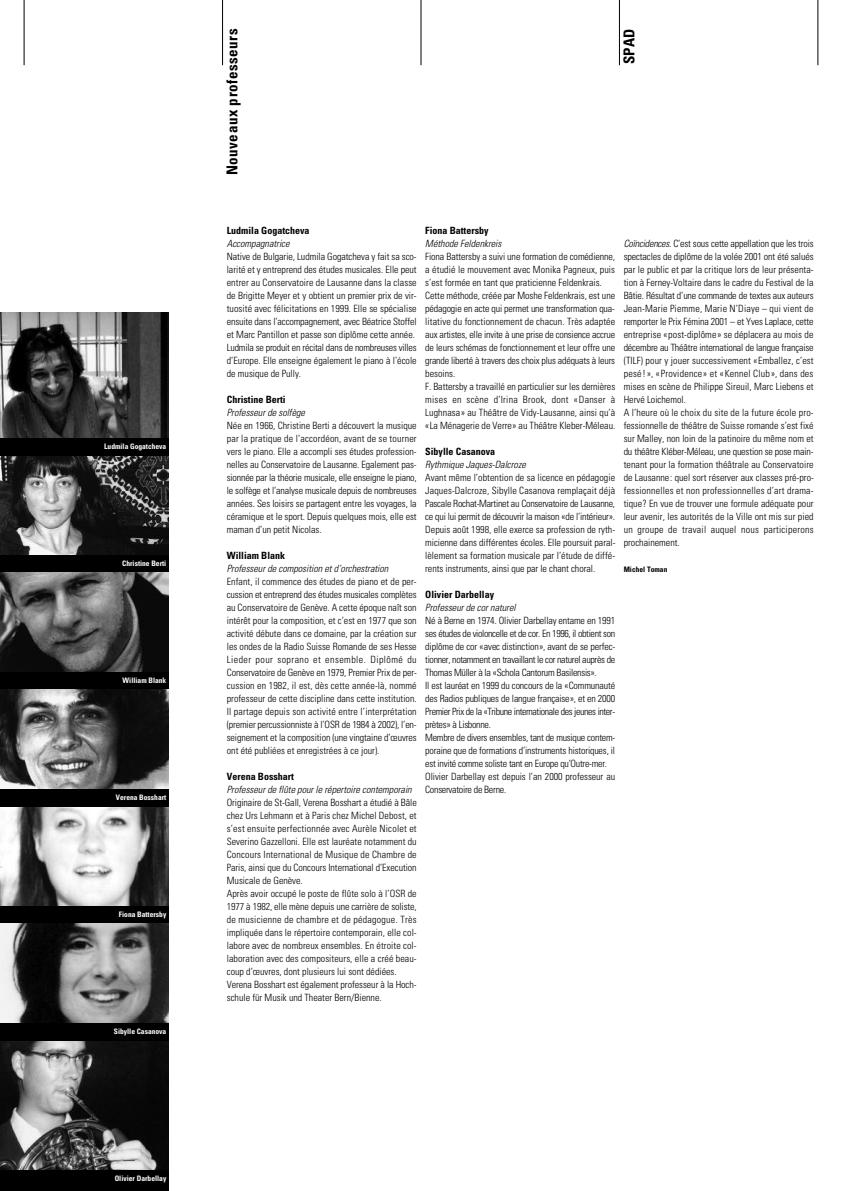
<style>
.page{position:relative;width:842px;height:1191px;background:#fff}
.page>*{position:absolute;margin:0;border:0;box-sizing:border-box;transform-origin:0 0}
.t1{font:700 condensed 15px "Univers LT";letter-spacing:.035em;color:#000}
.t2{font:300 condensed 10px/13px "Univers LT";color:#000}
.t3{font:300 condensed 10px/13px "Univers LT";letter-spacing:-.025em;color:#000}
.t4{font:italic 300 condensed 10px "Univers LT";color:#000}
.t5{font:700 condensed 10px "Univers LT";color:#000}
.t6{font:700 condensed 7.5px "Univers LT";color:#fff}
.t7{font:700 condensed 7.5px "Univers LT";color:#000}
.s1{font-style:italic}
</style>
<div class="page">
<hr style="left:24px;top:0;width:1px;height:65px;background:#000">
<hr style="left:222px;top:0;width:1px;height:65px;background:#000">
<hr style="left:619px;top:0;width:1px;height:65px;background:#000">
<hr style="left:421px;top:0;width:1px;height:65px;background:#000">
<hr style="left:818px;top:0;width:1px;height:65px;background:#000">
<img style="left:0;top:455px;width:169px;height:715px">
<div style="left:0;top:555px;width:169px;height:17px;background:#000"></div>
<svg style="left:0;top:806px;width:169px;height:100px"></svg>
<div style="left:0;top:906px;width:169px;height:17px;background:#000"></div>
<svg style="left:0;top:572px;width:169px;height:100px"></svg>
<div style="left:0;top:672px;width:169px;height:17px;background:#000"></div>
<svg style="left:0;top:689px;width:169px;height:100px"></svg>
<div style="left:0;top:789px;width:169px;height:17px;background:#000"></div>
<svg style="left:0;top:923px;width:169px;height:99px"></svg>
<img style="left:0;top:312px;width:169px;height:126px">
<div style="left:0;top:438px;width:169px;height:17px;background:#000"></div>
<div style="left:0;top:1022px;width:169px;height:18px;background:#000"></div>
<div style="left:0;top:1170px;width:169px;height:21px;background:#000"></div>
<p class="t6" style="left:104px;top:443px;width:64px">Ludmila Gogatcheva</p>
<p class="t6" style="left:122px;top:560px;width:46px">Christine Berti</p>
<p class="t6" style="left:123px;top:677px;width:45px">William Blank</p>
<p class="t6" style="left:116px;top:794px;width:52px">Verena Bosshart</p>
<p class="t6" style="left:119px;top:911px;width:49px">Fiona Battersby</p>
<p class="t6" style="left:114px;top:1028px;width:54px">Sibylle Casanova</p>
<p class="t6" style="left:115px;top:1175px;width:53px">Olivier Darbellay</p>
<h1 class="t1" style="left:227px;top:175px;width:148px;rotate:-90deg">Nouveaux professeurs</h1>
<h1 class="t1" style="left:624px;top:64px;width:37px;rotate:-90deg">SPAD</h1>
<p class="t5" style="left:227px;top:227px;width:84px">Ludmila Gogatcheva</p>
<p class="t4" style="left:227px;top:240px;width:64px">Accompagnatrice</p>
<p class="t2" style="left:227px;top:251px;width:191px">Native de Bulgarie, Ludmila Gogatcheva y fait sa sco&shy;larité et y entreprend des études musicales. Elle peut entrer au Conservatoire de Lausanne dans la classe de Brigitte Meyer et y obtient un premier prix de vir&shy;tuosité avec félicitations en 1999. Elle se spécialise ensuite dans l’accompagnement, avec Béatrice Stoffel et Marc Pantillon et passe son diplôme cette année.<br>Ludmila se produit en récital dans de nombreuses villes d’Europe. Elle enseigne également le piano à l’école de musique de Pully.</p>
<p class="t5" style="left:227px;top:396px;width:60px">Christine Berti</p>
<p class="t4" style="left:227px;top:409px;width:80px">Professeur de solfège</p>
<p class="t2" style="left:227px;top:420px;width:191px;text-align:justify">Née en 1966, Christine Berti a découvert la musique par la pratique de l’accordéon, avant de se tourner vers le piano. Elle a accompli ses études profession&shy;nelles au Conservatoire de Lausanne. Egalement pas&shy;sionnée par la théorie musicale, elle enseigne le piano, le solfège et l’analyse musicale depuis de nombreuses années. Ses loisirs se partagent entre les voyages, la céramique et le sport. Depuis quelques mois, elle est maman d’un petit Nicolas.</p>
<p class="t5" style="left:227px;top:552px;width:60px">William Blank</p>
<p class="t4" style="left:227px;top:565px;width:163px">Professeur de composition et d’orchestration</p>
<p class="t2" style="left:227px;top:576px;width:192px;text-align:justify">Enfant, il commence des études de piano et de per&shy;cussion et entreprend des études musicales complètes au Conservatoire de Genève. A cette époque naît son intérêt pour la composition, et c’est en 1977 que son activité débute dans ce domaine, par la création sur les ondes de la Radio Suisse Romande de ses Hesse Lieder pour soprano et ensemble. Diplômé du Conservatoire de Genève en 1979, Premier Prix de per&shy;cussion en 1982, il est, dès cette année-là, nommé professeur de cette discipline dans cette institution.<br>Il partage depuis son activité entre l’interprétation (premier percussionniste à l’OSR de 1984 à 2002), l’en&shy;seignement et la composition (une vingtaine d’œuvres ont été publiées et enregistrées à ce jour).</p>
<p class="t5" style="left:227px;top:773px;width:69px">Verena Bosshart</p>
<p class="t4" style="left:227px;top:786px;width:186px">Professeur de flûte pour le répertoire contemporain</p>
<p class="t2" style="left:227px;top:797px;width:191px">Originaire de St-Gall, Verena Bosshart a étudié à Bâle chez Urs Lehmann et à Paris chez Michel Debost, et s’est ensuite perfectionnée avec Aurèle Nicolet et Severino Gazzelloni. Elle est lauréate notamment du Concours International de Musique de Chambre de Paris, ainsi que du Concours International d’Execution Musicale de Genève.<br>Après avoir occupé le poste de flûte solo à l’OSR de 1977 à 1982, elle mène depuis une carrière de soliste, de musicienne de chambre et de pédagogue. Très impliquée dans le répertoire contemporain, elle col&shy;labore avec de nombreux ensembles. En étroite col&shy;laboration avec des compositeurs, elle a créé beau&shy;coup d’œuvres, dont plusieurs lui sont dédiées.<br>Verena Bosshart est également professeur à la Hoch&shy;schule für Musik und Theater Bern/Bienne.</p>
<p class="t5" style="left:425px;top:227px;width:65px">Fiona Battersby</p>
<p class="t4" style="left:425px;top:240px;width:78px">Méthode Feldenkreis</p>
<p class="t2" style="left:425px;top:251px;width:192px">Fiona Battersby a suivi une formation de comédienne, a étudié le mouvement avec Monika Pagneux, puis s’est formée en tant que praticienne Feldenkrais.<br>Cette méthode, créée par Moshe Feldenkrais, est une pédagogie en acte qui permet une transformation qua&shy;litative du fonctionnement de chacun. Très adaptée aux artistes, elle invite à une prise de consience accrue de leurs schémas de fonctionnement et leur offre une grande liberté à travers des choix plus adéquats à leurs besoins.<br>F. Battersby a travaillé en particulier sur les dernières mises en scène d’Irina Brook, dont «Danser à Lughnasa» au Théâtre de Vidy-Lausanne, ainsi qu’à «La Ménagerie de Verre» au Théâtre Kleber-Méleau.</p>
<p class="t5" style="left:425px;top:448px;width:71px">Sibylle Casanova</p>
<p class="t4" style="left:425px;top:461px;width:102px">Rythmique Jaques-Dalcroze</p>
<p class="t2" style="left:425px;top:472px;width:192px;text-align:justify">Avant même l’obtention de sa licence en pédagogie Jaques-Dalcroze, Sibylle Casanova remplaçait déjà Pascale Rochat-Martinet au Conservatoire de Lausanne, ce qui lui permit de découvrir la maison «de l’intérieur».<br>Depuis août 1998, elle exerce sa profession de ryth&shy;micienne dans différentes écoles. Elle poursuit paral&shy;lèlement sa formation musicale par l’étude de diffé&shy;rents instruments, ainsi que par le chant choral.</p>
<p class="t5" style="left:425px;top:591px;width:70px">Olivier Darbellay</p>
<p class="t4" style="left:425px;top:604px;width:92px">Professeur de cor naturel</p>
<p class="t3" style="left:425px;top:615px;width:192px">Né à Berne en 1974. Olivier Darbellay entame en 1991 ses études de violoncelle et de cor. En 1996, il obtient son diplôme de cor «avec distinction», avant de se perfec&shy;tionner, notamment en travaillant le cor naturel auprès de Thomas Müller à la «Schola Cantorum Basilensis».<br>Il est lauréat en 1999 du concours de la «Communauté des Radios publiques de langue française», et en 2000<br>Premier Prix de la «Tribune internationale des jeunes inter&shy;prètes» à Lisbonne.<br>Membre de divers ensembles, tant de musique contem&shy;poraine que de formations d’instruments historiques, il est invité comme soliste tant en Europe qu’Outre-mer.<br>Olivier Darbellay est depuis l’an 2000 professeur au Conservatoire de Berne.</p>
<p class="t2" style="left:624px;top:238px;width:192px"><span class="s1">Coïncidences.</span> C’est sous cette appellation que les trois spectacles de diplôme de la volée 2001 ont été salués par le public et par la critique lors de leur présenta&shy;tion à Ferney-Voltaire dans le cadre du Festival de la Bâtie. Résultat d’une commande de textes aux auteurs Jean-Marie Piemme, Marie N’Diaye – qui vient de remporter le Prix Fémina 2001 – et Yves Laplace, cette entreprise «post-diplôme» se déplacera au mois de décembre au Théâtre international de langue française (TILF) pour y jouer successivement «Emballez, c’est pesé!», «Providence» et «Kennel Club», dans des mises en scène de Philippe Sireuil, Marc Liebens et Hervé Loichemol.<br>A l’heure où le choix du site de la future école pro&shy;fessionnelle de théâtre de Suisse romande s’est fixé sur Malley, non loin de la patinoire du même nom et du théâtre Kléber-Méleau, une question se pose main&shy;tenant pour la formation théâtrale au Conservatoire de Lausanne: quel sort réserver aux classes pré-pro&shy;fessionnelles et non professionnelles d’art drama&shy;tique? En vue de trouver une formule adéquate pour leur avenir, les autorités de la Ville ont mis sur pied un groupe de travail auquel nous participerons prochainement.</p>
<p class="t7" style="left:624px;top:567px;width:45px">Michel Toman</p>
</div>
